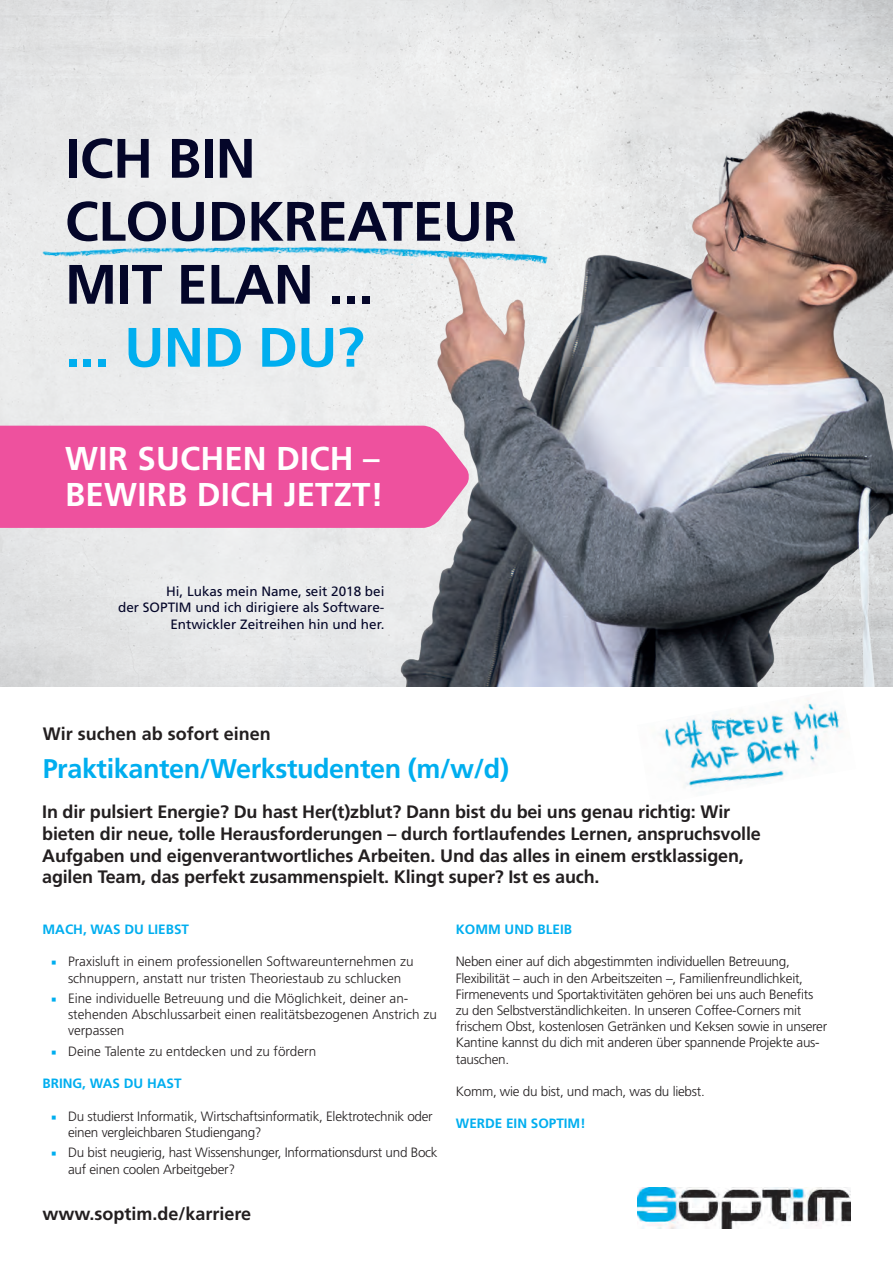
<style>
.page{position:relative;width:893px;height:1263px;background:#fff}
.page>*{position:absolute;margin:0;border:0;box-sizing:border-box;transform-origin:0 0}
.t1{font:700 55.5px/63px "Frutiger LT Std";letter-spacing:-.01em;color:#040629}
.t2{font:700 55.5px "Frutiger LT Std";color:#00aeef}
.t3{font:700 33px/36px "Frutiger LT Std";letter-spacing:.005em;color:#fff}
.t4{font:700 27px "Frutiger LT Std";letter-spacing:-.015em;color:#00aeef}
.t5{font:700 18px/21.8px "Frutiger LT Std";letter-spacing:-.01em;color:#231f20}
.t6{font:300 13.5px/16.2px "Frutiger LT Std";letter-spacing:-.02em;color:#231f20}
.t7{font:300 13.5px/16.2px "Frutiger LT Std";color:#231f20;text-align:center}
.t8{font:13.5px/16.5px "Frutiger LT Std";color:#040629;text-align:right}
.t9{font:700 13.5px "Frutiger LT Std";color:#00aeef}
.s1{font-stretch:condensed}
.s2{font-family:"Minion Pro";font-weight:400;color:#00aeef}
</style>
<div class="page">
<img style="left:638px;top:1187px;width:212px;height:41px">
<img style="left:217px;top:0;width:676px;height:687px">
<img style="left:41px;top:230px;width:527px;height:36px">
<img style="left:662px;top:701px;width:181px;height:86px">
<div style="left:0;top:426px;width:470px;height:102px;background:#ee519e"></div>
<h1 class="t1" style="left:65px;top:127px;width:453px">ICH BIN<br>CLOUDKREATEUR<br>MIT ELAN ...</h1>
<h1 class="t2" style="left:65px;top:315px;width:301px">... UND DU?</h1>
<h2 class="t3" style="left:65px;top:440px;width:320px">WIR SUCHEN DICH <span class="s1">–<br></span>BEWIRB DICH JETZT!</h2>
<p class="t8" style="left:118px;top:583px;width:268px">Hi, Lukas mein Name, seit 2018 bei<br>der SOPTIM und ich dirigiere als Software-<br>Entwickler Zeitreihen hin und her.</p>
<h3 class="t5" style="left:43px;top:723px;width:230px">Wir suchen ab sofort einen</h3>
<h3 class="t4" style="left:43px;top:752px;width:468px">Praktikanten/Werkstudenten (m/w/d)</h3>
<p class="t5" style="left:42px;top:801px;width:720px">In dir pulsiert Energie? Du hast Her(t)zblut? Dann bist du bei uns genau richtig: Wir bieten dir neue, tolle Herausforderungen – durch fortlaufendes Lernen, anspruchsvolle Aufgaben und eigenverantwortliches Arbeiten. Und das alles in einem erstklassigen, agilen Team, das perfekt zusammenspielt. Klingt super? Ist es auch.</p>
<p class="t9" style="left:43px;top:921px;width:148px">MACH, WAS DU LIEBST</p>
<p class="t7" style="left:51px;top:954px;width:364px"><span class="s2">■</span> Praxisluft in einem professionellen Softwareunternehmen zu schnuppern, anstatt nur tristen Theoriestaub zu schlucken</p>
<p class="t7" style="left:68px;top:990px;width:370px;text-align:left;text-indent:-17px"><span class="s2">■</span> Eine individuelle Betreuung und die Möglichkeit, deiner an&shy;stehenden Abschlussarbeit einen realitätsbezogenen Anstrich zu verpassen</p>
<p class="t7" style="left:51px;top:1043px;width:267px"><span class="s2">■</span> Deine Talente zu entdecken und zu fördern</p>
<p class="t9" style="left:43px;top:1076px;width:141px">BRING, WAS DU HAST</p>
<p class="t6" style="left:68px;top:1108px;width:366px;text-indent:-17px"><span class="s2">■</span> Du studierst Informatik, Wirtschaftsinformatik, Elektrotechnik oder einen vergleichbaren Studiengang?</p>
<p class="t6" style="left:68px;top:1145px;width:371px;text-indent:-17px"><span class="s2">■</span> Du bist neugierig, hast Wissenshunger, Informationsdurst und Bock auf einen coolen Arbeitgeber?</p>
<h3 class="t5" style="left:43px;top:1203px;width:210px">www.soptim.de/karriere</h3>
<p class="t9" style="left:456px;top:921px;width:118px">KOMM UND BLEIB</p>
<p class="t6" style="left:456px;top:954px;width:373px">Neben einer auf dich abgestimmten individuellen Betreuung, Flexibilität – auch in den Arbeitszeiten –, Familienfreundlichkeit, Firmenevents und Sportaktivitäten gehören bei uns auch Benefits zu den Selbstverständlichkeiten. In unseren Coffee-Corners mit frischem Obst, kostenlosen Getränken und Keksen sowie in unserer Kantine kannst du dich mit anderen über spannende Projekte aus&shy;tauschen.</p>
<p class="t6" style="left:456px;top:1083px;width:250px">Komm, wie du bist, und mach, was du liebst.</p>
<p class="t9" style="left:456px;top:1116px;width:131px">WERDE EIN SOPTIM!</p>
</div>
